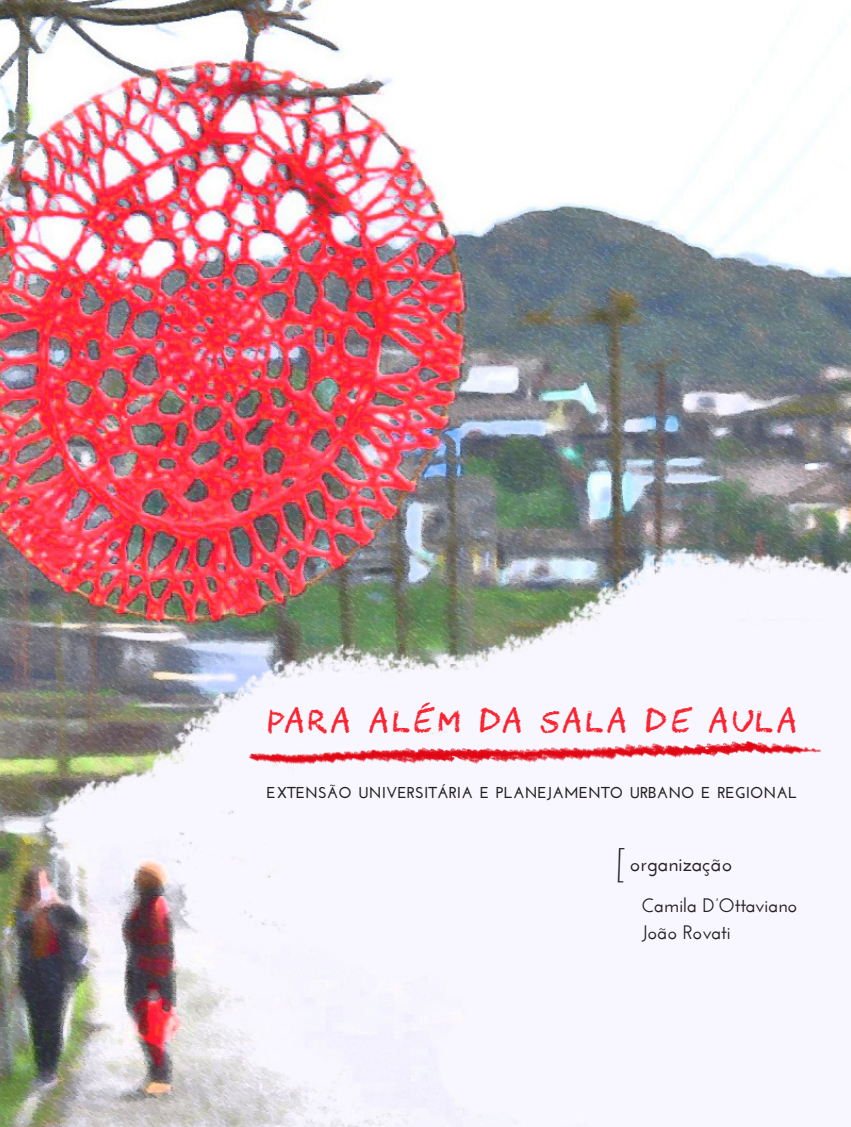
<style>
.page{position:relative;width:851px;height:1127px;background:#fff}
.page>*{position:absolute;margin:0;border:0;box-sizing:border-box;transform-origin:0 0}
.t1{font:300 38.55px "Eras ITC";color:#231f20}
.t2{font:30px "CHAWP";letter-spacing:.12em;color:#fb2330}
.t3{font:600 21px "Josefin Sans";color:#231f20}
.t4{font:600 19.5px/27px "Josefin Sans";color:#231f20}
.t5{font:700 15.75px "Josefin Sans";color:#231f20}
</style>
<div class="page">
<img style="left:1px;top:0;width:849px;height:1127px">
<svg style="left:0;top:0;width:1px;height:1127px"></svg>
<img style="left:205px;top:709px;width:645px;height:251px">
<p class="t2" style="left:268px;top:699px;width:530px">PARA ALÉM DA SALA DE AULA</p>
<p class="t5" style="left:266px;top:783px;width:532px">EXTENSÃO UNIVERSITÁRIA E PLANEJAMENTO URBANO E REGIONAL</p>
<p class="t1" style="left:614px;top:840px;width:13px">[</p>
<p class="t3" style="left:630px;top:850px;width:103px">organização</p>
<p class="t4" style="left:641px;top:892px;width:157px">Camila D’Ottaviano<br>João Rovati</p>
</div>
